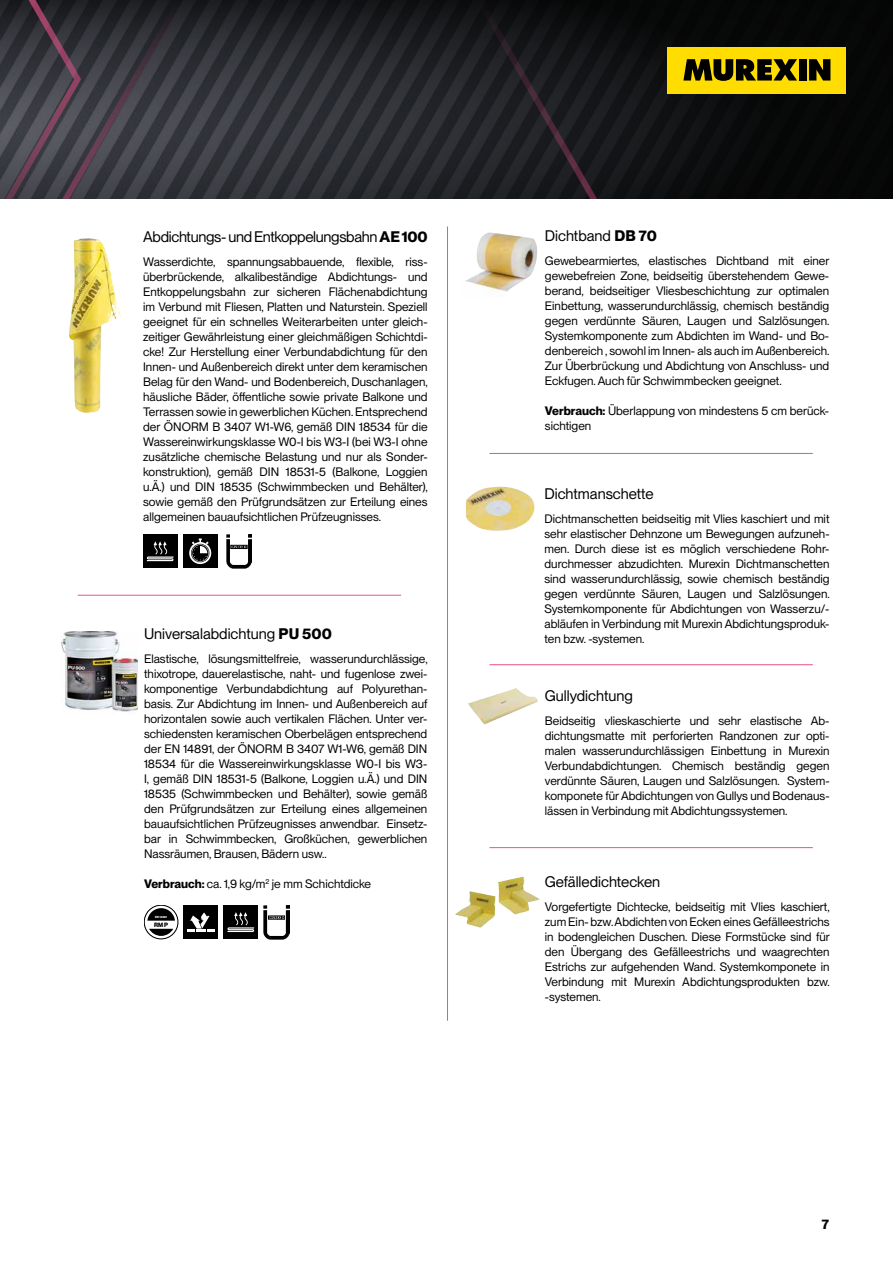
<style>
.page{position:relative;width:893px;height:1263px;background:#fff}
.page>*{position:absolute;margin:0;border:0;box-sizing:border-box;transform-origin:0 0}
.t1{font:15px "PP Neue Montreal";color:#000}
.t2{font:15px "PP Neue Montreal";letter-spacing:-.02em;color:#000}
.t3{font:700 13.5px "PP Neue Montreal";color:#000}
.t4{font:12px/15px "PP Neue Montreal";color:#000;text-align:justify}
.t5{font:700 6.15px "Neue Montreal";color:#000}
.t6{font:700 2.85px "Neue Montreal";color:#fff}
.s1{font-weight:700}
</style>
<div class="page">
<img style="left:633px;top:0;width:260px;height:198px">
<svg style="left:0;top:0;width:26px;height:198px;background:#3e3e45"></svg>
<svg style="left:26px;top:0;width:607px;height:198px;background:#2a2a2f"></svg>
<div style="left:668px;top:47px;width:178px;height:46px;background:#fd0"></div>
<div style="left:799px;top:59px;width:8px;height:22px;background:#000"></div>
<svg style="left:809px;top:59px;width:21px;height:22px"></svg>
<svg style="left:683px;top:59px;width:114px;height:22px"></svg>
<img style="left:69px;top:238px;width:48px;height:175px">
<div style="left:143px;top:534px;width:34px;height:34px;background:#000"></div>
<svg style="left:147px;top:541px;width:27px;height:20px"></svg>
<div style="left:183px;top:534px;width:34px;height:34px;background:#000"></div>
<svg style="left:189px;top:538px;width:22px;height:26px"></svg>
<img style="left:226px;top:535px;width:26px;height:34px">
<div style="left:231px;top:545px;width:16px;height:4px;border:1px solid #000"></div>
<svg style="left:231px;top:546px;width:16px;height:2px"></svg>
<img style="left:62px;top:631px;width:76px;height:81px">
<svg style="left:144px;top:905px;width:34px;height:34px"></svg>
<div style="left:144px;top:905px;width:34px;height:34px;border:1px solid #000;border-radius:50%"></div>
<div style="left:184px;top:905px;width:34px;height:34px;background:#000"></div>
<svg style="left:187px;top:912px;width:28px;height:20px"></svg>
<div style="left:224px;top:905px;width:34px;height:34px;background:#000"></div>
<svg style="left:228px;top:912px;width:26px;height:20px"></svg>
<img style="left:264px;top:905px;width:26px;height:34px">
<div style="left:268px;top:916px;width:17px;height:3px;border:1px solid #000"></div>
<svg style="left:269px;top:916px;width:15px;height:3px"></svg>
<img style="left:476px;top:232px;width:13px;height:40px">
<img style="left:498px;top:877px;width:25px;height:37px">
<img style="left:468px;top:688px;width:70px;height:36px">
<img style="left:473px;top:487px;width:28px;height:7px">
<hr style="left:447px;top:226px;width:1px;height:795px;background:#ea5289">
<hr style="left:78px;top:595px;width:323px;height:1px;background:#ea5289">
<hr style="left:489px;top:453px;width:324px;height:1px;background:#ea5289">
<hr style="left:489px;top:664px;width:324px;height:1px;background:#ea5289">
<hr style="left:489px;top:847px;width:324px;height:1px;background:#ea5289">
<p class="t2" style="left:143px;top:228px;width:286px">Abdichtungs- und Entkoppelungsbahn <span class="s1">AE 100</span></p>
<p class="t4" style="left:143px;top:254px;width:286px">Wasserdichte, spannungsabbauende, flexible, riss&shy;überbrückende, alkalibeständige Abdichtungs- und Entkoppelungsbahn zur sicheren Flächenabdichtung im Verbund mit Fliesen, Platten und Naturstein. Speziell geeignet für ein schnelles Weiterarbeiten unter gleich&shy;zeitiger Gewährleistung einer gleichmäßigen Schichtdi&shy;cke! Zur Herstellung einer Verbundabdichtung für den Innen- und Außenbereich direkt unter dem keramischen Belag für den Wand- und Bodenbereich, Duschanlagen, häusliche Bäder, öffentliche sowie private Balkone und Terrassen sowie in gewerblichen Küchen. Entsprechend der ÖNORM B 3407 W1-W6, gemäß DIN 18534 für die Wassereinwirkungsklasse W0-I bis W3-I (bei W3-I ohne zusätzliche chemische Belastung und nur als Sonder&shy;konstruktion), gemäß DIN 18531-5 (Balkone, Loggien u.Ä.) und DIN 18535 (Schwimmbecken und Behälter), sowie gemäß den Prüfgrundsätzen zur Erteilung eines allgemeinen bauaufsichtlichen Prüfzeugnisses.</p>
<p class="t1" style="left:144px;top:625px;width:189px">Universalabdichtung <span class="s1">PU 500</span></p>
<p class="t4" style="left:144px;top:651px;width:285px">Elastische, lösungsmittelfreie, wasserundurchlässige, thixotrope, dauerelastische, naht- und fugenlose zwei&shy;komponentige Verbundabdichtung auf Polyurethan&shy;basis. Zur Abdichtung im Innen- und Außenbereich auf horizontalen sowie auch vertikalen Flächen. Unter ver&shy;schiedensten keramischen Oberbelägen entsprechend der EN 14891, der ÖNORM B 3407 W1-W6, gemäß DIN 18534 für die Wassereinwirkungsklasse W0-I bis W3- I, gemäß DIN 18531-5 (Balkone, Loggien u.Ä.) und DIN 18535 (Schwimmbecken und Behälter), sowie gemäß den Prüfgrundsätzen zur Erteilung eines allgemeinen bauaufsichtlichen Prüfzeugnisses anwendbar. Einsetz&shy;bar in Schwimmbecken, Großküchen, gewerblichen Nassräumen, Brausen, Bädern usw..</p>
<p class="t4" style="left:144px;top:876px;width:229px"><span class="s1">Verbrauch:</span> ca. 1,9 kg/m<sup>2</sup> je mm Schichtdicke</p>
<p class="t5" style="left:154px;top:921px;width:16px">RM P</p>
<p class="t6" style="left:155px;top:916px;width:14px">EN 14891</p>
<p class="t1" style="left:545px;top:227px;width:114px">Dichtband <span class="s1">DB 70</span></p>
<p class="t4" style="left:545px;top:253px;width:286px">Gewebearmiertes, elastisches Dichtband mit einer gewebefreien Zone, beidseitig überstehendem Gewe&shy;berand, beidseitiger Vliesbeschichtung zur optimalen Einbettung, wasserundurchlässig, chemisch beständig gegen verdünnte Säuren, Laugen und Salzlösungen.<br>Systemkomponente zum Abdichten im Wand- und Bo&shy;denbereich , sowohl im Innen- als auch im Außenbereich.<br>Zur Überbrückung und Abdichtung von Anschluss- und Eckfugen. Auch für Schwimmbecken geeignet.</p>
<p class="t4" style="left:545px;top:403px;width:286px"><span class="s1">Verbrauch:</span> Überlappung von mindestens 5 cm berück&shy;sichtigen</p>
<p class="t1" style="left:544px;top:485px;width:111px">Dichtmanschette</p>
<p class="t4" style="left:544px;top:511px;width:287px">Dichtmanschetten beidseitig mit Vlies kaschiert und mit sehr elastischer Dehnzone um Bewegungen aufzuneh&shy;men. Durch diese ist es möglich verschiedene Rohr&shy;durchmesser abzudichten. Murexin Dichtmanschetten sind wasserundurchlässig, sowie chemisch beständig gegen verdünnte Säuren, Laugen und Salzlösungen.<br>Systemkomponente für Abdichtungen von Wasserzu/- abläufen in Verbindung mit Murexin Abdichtungsproduk&shy;ten bzw. -systemen.</p>
<p class="t1" style="left:545px;top:687px;width:90px">Gullydichtung</p>
<p class="t4" style="left:545px;top:713px;width:286px">Beidseitig vlieskaschierte und sehr elastische Ab&shy;dichtungsmatte mit perforierten Randzonen zur opti&shy;malen wasserundurchlässigen Einbettung in Murexin Verbundabdichtungen. Chemisch beständig gegen verdünnte Säuren, Laugen und Salzlösungen. System&shy;komponete für Abdichtungen von Gullys und Bodenaus&shy;lässen in Verbindung mit Abdichtungssystemen.</p>
<p class="t1" style="left:545px;top:873px;width:117px">Gefälledichtecken</p>
<p class="t4" style="left:545px;top:899px;width:286px">Vorgefertigte Dichtecke, beidseitig mit Vlies kaschiert, zum Ein- bzw. Abdichten von Ecken eines Gefälleestrichs in bodengleichen Duschen. Diese Formstücke sind für den Übergang des Gefälleestrichs und waagrechten Estrichs zur aufgehenden Wand. Systemkomponete in Verbindung mit Murexin Abdichtungsprodukten bzw. -systemen.</p>
<p class="t3" style="left:822px;top:1216px;width:9px">7</p>
</div>
